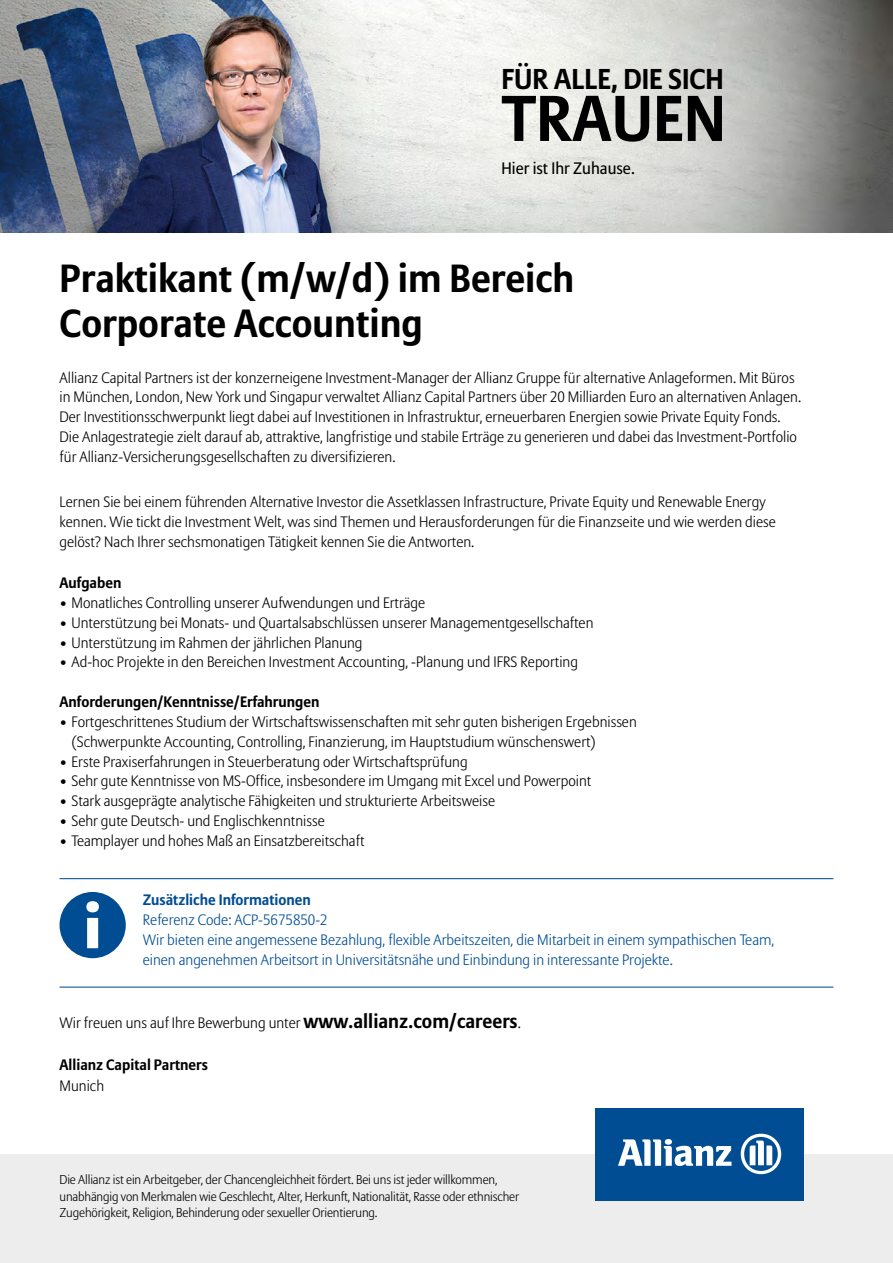
<style>
.page{position:relative;width:893px;height:1263px;background:#fff}
.page>*{position:absolute;margin:0;border:0;box-sizing:border-box;transform-origin:0 0}
.t1{font:700 64.2px "Allianz Sans";letter-spacing:.005em;color:#000}
.Titel_bold{font:700 39px/45px "Allianz Sans";color:#000}
.t2{font:700 28.5px "Allianz Sans";color:#000}
.t3{font:16.5px "Allianz Sans";color:#000}
.Titel_bold-2{font:300 15px/19.8px "Allianz Sans";color:#000}
.Copy_10_14_light_bla{font:300 15px/19.8px "Allianz Sans";color:#000}
.Copy_10_14_light_bla-2{font:300 15px/19.8px "Allianz Sans";color:#004d93}
.Copy_10_14_light_bla-3{font:700 15px "Allianz Sans";color:#000}
.Copy_10_14_light_bla-4{font:700 15px "Allianz Sans";color:#004d93}
.t4{font:300 12.75px/16.5px "Allianz Sans";letter-spacing:-.01em;color:#000}
.s1{font-weight:700;font-size:19.5px}
</style>
<div class="page">
<div style="left:0;top:1155px;width:893px;height:108px;background:#ededed"></div>
<div style="left:595px;top:1108px;width:209px;height:93px;background:#004d93"></div>
<svg style="left:618px;top:1139px;width:113px;height:27px"></svg>
<svg style="left:741px;top:1134px;width:40px;height:40px"></svg>
<img style="left:0;top:0;width:893px;height:233px">
<svg style="left:60px;top:892px;width:66px;height:66px"></svg>
<hr style="left:60px;top:878px;width:773px;height:1px;background:#004d93">
<hr style="left:60px;top:986px;width:773px;height:2px;background:#004d93">
<h3 class="t2" style="left:501px;top:62px;width:224px">FÜR ALLE, DIE SICH</h3>
<h1 class="t1" style="left:501px;top:80px;width:226px">TRAUEN</h1>
<p class="t3" style="left:501px;top:159px;width:135px">Hier ist Ihr Zuhause.</p>
<p class="Titel_bold" style="left:60px;top:256px;width:516px">Praktikant (m/w/d) im Bereich<br>Corporate Accounting</p>
<p class="Titel_bold-2" style="left:60px;top:367px;width:743px">Allianz Capital Partners ist der konzerneigene Investment-Manager der Allianz Gruppe für alternative Anlageformen. Mit Büros in München, London, New York und Singapur verwaltet Allianz Capital Partners über 20 Milliarden Euro an alternativen Anlagen.<br>Der Investitionsschwerpunkt liegt dabei auf Investitionen in Infrastruktur, erneuerbaren Energien sowie Private Equity Fonds.<br>Die Anlagestrategie zielt darauf ab, attraktive, langfristige und stabile Erträge zu generieren und dabei das Investment-Portfolio für Allianz-Versicherungsgesellschaften zu diversifizieren.</p>
<p class="Titel_bold-2" style="left:60px;top:492px;width:718px">Lernen Sie bei einem führenden Alternative Investor die Assetklassen Infrastructure, Private Equity und Renewable Energy kennen. Wie tickt die Investment Welt, was sind Themen und Herausforderungen für die Finanzseite und wie werden diese gelöst? Nach Ihrer sechsmonatigen Tätigkeit kennen Sie die Antworten.</p>
<p class="Copy_10_14_light_bla-3" style="left:60px;top:574px;width:63px">Aufgaben</p>
<p class="Copy_10_14_light_bla" style="left:60px;top:592px;width:367px">• Monatliches Controlling unserer Aufwendungen und Erträge</p>
<p class="Copy_10_14_light_bla" style="left:60px;top:612px;width:535px">• Unterstützung bei Monats- und Quartalsabschlüssen unserer Managementgesellschaften</p>
<p class="Copy_10_14_light_bla" style="left:60px;top:632px;width:305px">• Unterstützung im Rahmen der jährlichen Planung</p>
<p class="Copy_10_14_light_bla" style="left:60px;top:652px;width:520px">• Ad-hoc Projekte in den Bereichen Investment Accounting, -Planung und IFRS Reporting</p>
<p class="Copy_10_14_light_bla-3" style="left:60px;top:693px;width:261px">Anforderungen/Kenntnisse/Erfahrungen</p>
<p class="Copy_10_14_light_bla" style="left:72px;top:711px;width:567px;text-indent:-12px">• Fortgeschrittenes Studium der Wirtschaftswissenschaften mit sehr guten bisherigen Ergebnissen (Schwerpunkte Accounting, Controlling, Finanzierung, im Hauptstudium wünschenswert)</p>
<p class="Copy_10_14_light_bla" style="left:60px;top:751px;width:410px">• Erste Praxiserfahrungen in Steuerberatung oder Wirtschaftsprüfung</p>
<p class="Copy_10_14_light_bla" style="left:60px;top:771px;width:533px">• Sehr gute Kenntnisse von MS-Office, insbesondere im Umgang mit Excel und Powerpoint</p>
<p class="Copy_10_14_light_bla" style="left:60px;top:791px;width:437px">• Stark ausgeprägte analytische Fähigkeiten und strukturierte Arbeitsweise</p>
<p class="Copy_10_14_light_bla" style="left:60px;top:811px;width:267px">• Sehr gute Deutsch- und Englischkenntnisse</p>
<p class="Copy_10_14_light_bla" style="left:60px;top:830px;width:306px">• Teamplayer und hohes Maß an Einsatzbereitschaft</p>
<p class="Copy_10_14_light_bla-4" style="left:143px;top:891px;width:170px">Zusätzliche Informationen</p>
<p class="Copy_10_14_light_bla-2" style="left:143px;top:910px;width:186px">Referenz Code: ACP-5675850-2</p>
<p class="Copy_10_14_light_bla-2" style="left:143px;top:930px;width:633px">Wir bieten eine angemessene Bezahlung, flexible Arbeitszeiten, die Mitarbeit in einem sympathischen Team, einen angenehmen Arbeitsort in Universitätsnähe und Einbindung in interessante Projekte.</p>
<p class="Copy_10_14_light_bla" style="left:60px;top:1012px;width:463px">Wir freuen uns auf Ihre Bewerbung unter <span class="s1">www.allianz.com/careers</span>.</p>
<p class="Copy_10_14_light_bla-3" style="left:60px;top:1055px;width:150px">Allianz Capital Partners</p>
<p class="Copy_10_14_light_bla" style="left:60px;top:1075px;width:46px">Munich</p>
<p class="t4" style="left:60px;top:1171px;width:461px">Die Allianz ist ein Arbeitgeber, der Chancengleichheit fördert. Bei uns ist jeder willkommen, unabhängig von Merkmalen wie Geschlecht, Alter, Herkunft, Nationalität, Rasse oder ethnischer<br>Zugehörigkeit, Religion, Behinderung oder sexueller Orientierung.</p>
</div>
